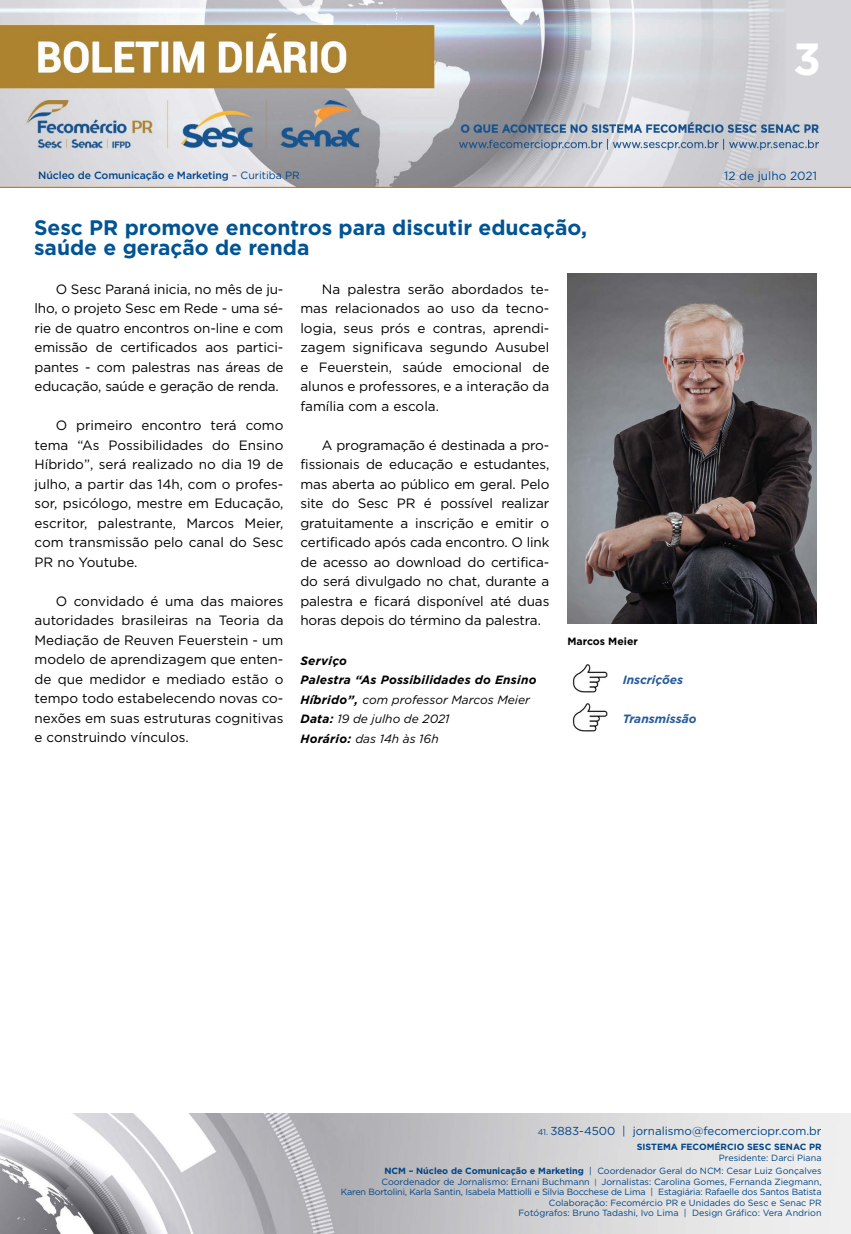
<style>
.page{position:relative;width:851px;height:1234px;background:#fff}
.page>*{position:absolute;margin:0;border:0;box-sizing:border-box;transform-origin:0 0}
.t1{font:700 45px "Gotham";color:#fff}
.t2{font:700 21px/19.5px "Gotham";color:#005493}
.t3{font:13.5px/19.5px "Gotham";letter-spacing:-.01em;color:#000;text-align:justify}
.t4{font:italic 700 12px/19.5px "Gotham";letter-spacing:.02em;color:#000}
.t5{font:italic 700 12px "Gotham";color:#275b9b}
.t6{font:11.85px "Gotham";color:#004a93}
.t7{font:11.55px "Gotham";color:#004587}
.t8{font:500 10.5px "Gotham";letter-spacing:-.01em;color:#004587}
.t9{font:700 10.5px "Gotham";color:#000}
.t10{font:9px/10.5px "Gotham";color:#004587;text-align:right}
.t11{font:700 9px "Gotham";color:#004587}
.s1{font-weight:400}
.s2{font-size:8.25px}
.s3{font-weight:700}
.s4{font-size:7.65px}
</style>
<div class="page">
<img style="left:0;top:0;width:850px;height:188px">
<img style="left:0;top:1113px;width:850px;height:120px">
<img style="left:567px;top:274px;width:249px;height:349px">
<img style="left:572px;top:664px;width:36px;height:28px">
<img style="left:572px;top:703px;width:36px;height:28px">
<h1 class="t1" style="left:793px;top:29px;width:29px">3</h1>
<p class="t8" style="left:38px;top:168px;width:263px">Núcleo de Comunicação e Marketing <span class="s1">– Curitiba PR</span></p>
<p class="t6" style="left:724px;top:168px;width:94px">12 de julho 2021</p>
<h2 class="t2" style="left:34px;top:218px;width:554px">Sesc PR promove encontros para discutir educação, saúde e geração de renda</h2>
<p class="t3" style="left:35px;top:279px;width:250px;text-indent:21px">O Sesc Paraná inicia, no mês de ju&shy;lho, o projeto Sesc em Rede - uma sé&shy;rie de quatro encontros on-line e com emissão de certificados aos partici&shy;pantes - com palestras nas áreas de educação, saúde e geração de renda.</p>
<p class="t3" style="left:35px;top:415px;width:250px;text-indent:21px">O primeiro encontro terá como tema “As Possibilidades do Ensino Híbrido”, será realizado no dia 19 de julho, a partir das 14h, com o profes&shy;sor, psicólogo, mestre em Educação, escritor, palestrante, Marcos Meier, com transmissão pelo canal do Sesc PR no Youtube.</p>
<p class="t3" style="left:35px;top:591px;width:250px;text-indent:21px">O convidado é uma das maiores autoridades brasileiras na Teoria da Mediação de Reuven Feuerstein - um modelo de aprendizagem que enten&shy;de que medidor e mediado estão o tempo todo estabelecendo novas co&shy;nexões em suas estruturas cognitivas e construindo vínculos.</p>
<p class="t3" style="left:300px;top:279px;width:250px;text-indent:21px">Na palestra serão abordados te&shy;mas relacionados ao uso da tecno&shy;logia, seus prós e contras, aprendi&shy;zagem significava segundo Ausubel e Feuerstein, saúde emocional de alunos e professores, e a interação da família com a escola.</p>
<p class="t3" style="left:300px;top:435px;width:250px;text-indent:21px">A programação é destinada a pro&shy;fissionais de educação e estudantes, mas aberta ao público em geral. Pelo site do Sesc PR é possível realizar gratuitamente a inscrição e emitir o certificado após cada encontro. O link de acesso ao download do certifica&shy;do será divulgado no chat, durante a palestra e ficará disponível até duas horas depois do término da palestra.</p>
<p class="t4" style="left:300px;top:650px;width:237px">Serviço<br>Palestra “As Possibilidades do Ensino<br>Híbrido”, <span class="s1">com professor Marcos Meier<br></span>Data: <span class="s1">19 de julho de 2021<br></span>Horário: <span class="s1">das 14h às 16h</span></p>
<p class="t9" style="left:567px;top:634px;width:72px">Marcos Meier</p>
<p class="t5" style="left:622px;top:671px;width:62px">Inscrições</p>
<p class="t5" style="left:622px;top:710px;width:75px">Transmissão</p>
<p class="t7" style="left:537px;top:1123px;width:285px"><span class="s2">41.</span> 3883-4500 | jornalismo@fecomerciopr.com.br</p>
<p class="t11" style="left:636px;top:1140px;width:186px">SISTEMA FECOMÉRCIO SESC SENAC PR</p>
<p class="t10" style="left:384px;top:1150px;width:438px;line-height:13.5px">Presidente: Darci Piana<br><span class="s3">NCM – Núcleo de Comunicação e Marketing</span> | Coordenador Geral do NCM: Cesar Luiz Gonçalves</p>
<p class="t10" style="left:341px;top:1175px;width:482px">Coordenador de Jornalismo: Ernani Buchmann <span class="s4">|</span> Jornalistas: Carolina Gomes, Fernanda Ziegmann,<br>Karen Bortolini, Karla Santin, Isabela Mattiolli e Silvia Bocchese de Lima | Estagiária: Rafaelle dos Santos Batista Colaboração: Fecomércio PR e Unidades do Sesc e Senac PR<br>Fotógrafos: Bruno Tadashi, Ivo Lima | Design Gráfico: Vera Andrion</p>
</div>
